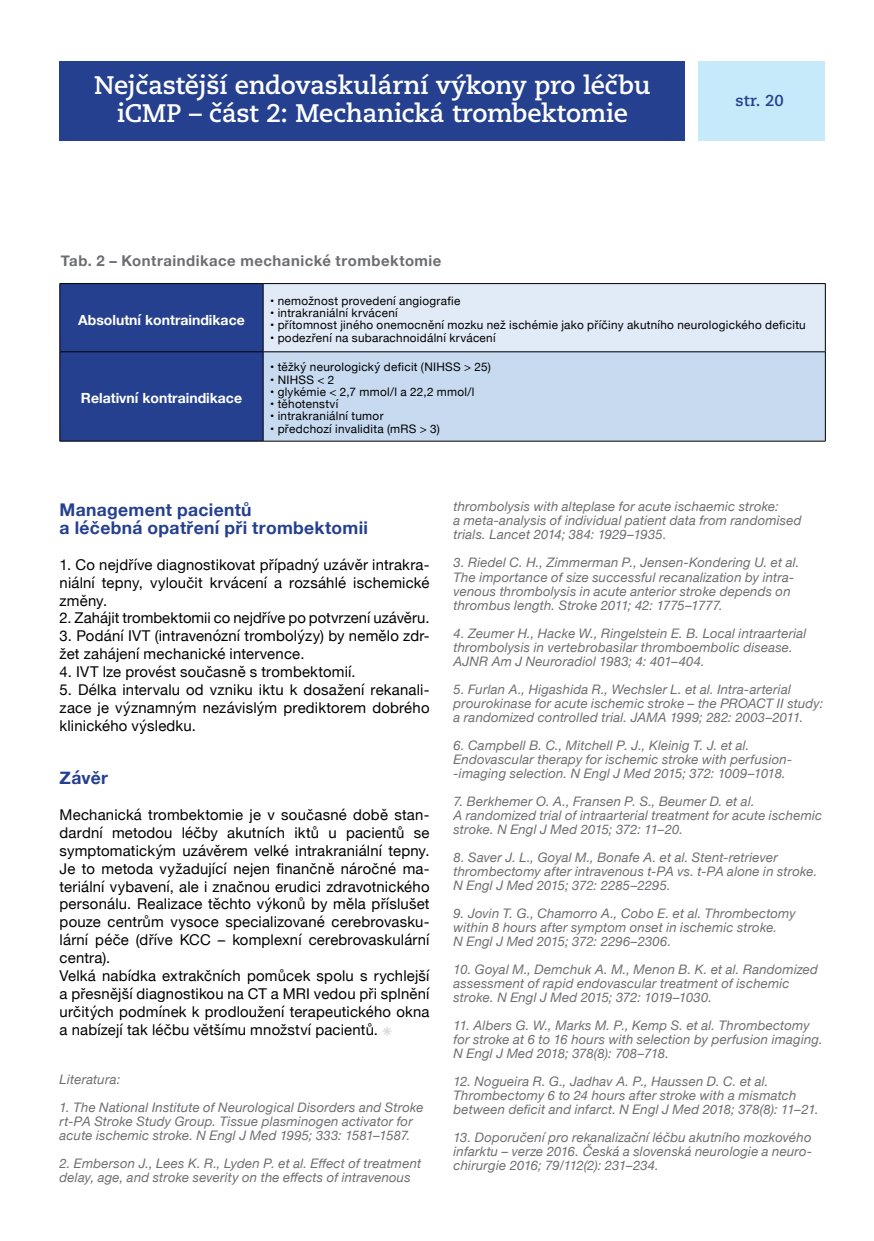
<style>
.page{position:relative;width:874px;height:1241px;background:#fff}
.page>*{position:absolute;margin:0;border:0;box-sizing:border-box;transform-origin:0 0}
.t1{font:700 25.38px/28px "Caecilia LTOT";letter-spacing:-.01em;color:#fff;text-align:center}
.t2{font:700 17.5px/17.8px "Helvetica Neue";letter-spacing:.02em;color:#25408f}
.t3{font:700 15.75px "Caecilia LTOT";color:#25408f}
.t4{font:14.88px/17.8px "Helvetica Neue";letter-spacing:.01em;color:#000;text-align:justify}
.t5{font:700 14.88px "Helvetica Neue";letter-spacing:.035em;color:#6d6e71}
.t6{font:700 14px "Helvetica Neue";color:#fff}
.t7{font:italic 13.12px/14px "Helvetica Neue";letter-spacing:.015em;color:#6d6e71}
.t8{font:11.72px "Helvetica Neue";letter-spacing:.025em;color:#000}
.s1{color:#dcddde}
</style>
<div class="page">
<div style="left:60px;top:61px;width:625px;height:80px;background:#25408f"></div>
<div style="left:697px;top:61px;width:126px;height:80px;background:#c7eafb"></div>
<div style="left:60px;top:284px;width:203px;height:157px;background:#25408f"></div>
<div style="left:263px;top:283px;width:561px;height:69px;background:#e1eaf7"></div>
<div style="left:263px;top:352px;width:561px;height:89px;background:#c7daf0"></div>
<hr style="left:60px;top:283px;width:203px;height:1px;background:#000">
<hr style="left:59px;top:284px;width:1px;height:67px;background:#000">
<hr style="left:263px;top:283px;width:562px;height:1px;background:#000">
<hr style="left:263px;top:284px;width:1px;height:67px;background:#000">
<hr style="left:824px;top:284px;width:1px;height:67px;background:#000">
<hr style="left:60px;top:351px;width:203px;height:1px;background:#000">
<hr style="left:59px;top:352px;width:1px;height:89px;background:#000">
<hr style="left:263px;top:351px;width:562px;height:1px;background:#000">
<hr style="left:263px;top:352px;width:1px;height:89px;background:#000">
<hr style="left:824px;top:352px;width:1px;height:89px;background:#000">
<hr style="left:60px;top:441px;width:203px;height:1px;background:#000">
<hr style="left:263px;top:441px;width:562px;height:1px;background:#000">
<h1 class="t1" style="left:94px;top:71px;width:557px">Nejčastější endovaskulární výkony pro léčbu iCMP – část 2: Mechanická trombektomie</h1>
<p class="t5" style="left:61px;top:249px;width:382px">Tab. 2 – Kontraindikace mechanické trombektomie</p>
<p class="t3" style="left:735px;top:91px;width:50px">str. 20</p>
<p class="t6" style="left:78px;top:308px;width:168px">Absolutní kontraindikace</p>
<p class="t6" style="left:81px;top:387px;width:162px">Relativní kontraindikace</p>
<p class="t8" style="left:270px;top:292px;width:192px">• nemožnost provedení angiografie</p>
<p class="t8" style="left:270px;top:304px;width:129px">• intrakraniální krvácení</p>
<p class="t8" style="left:270px;top:317px;width:536px">• přítomnost jiného onemocnění mozku než ischémie jako příčiny akutního neurologického deficitu</p>
<p class="t8" style="left:270px;top:329px;width:227px">• podezření na subarachnoidální krvácení</p>
<p class="t8" style="left:270px;top:359px;width:222px">• těžký neurologický deficit (NIHSS &gt; 25)</p>
<p class="t8" style="left:270px;top:371px;width:66px">• NIHSS &lt; 2</p>
<p class="t8" style="left:270px;top:383px;width:206px">• glykémie &lt; 2,7 mmol/l a 22,2 mmol/l</p>
<p class="t8" style="left:270px;top:395px;width:70px">• těhotenství</p>
<p class="t8" style="left:270px;top:408px;width:115px">• intrakraniální tumor</p>
<p class="t8" style="left:270px;top:420px;width:171px">• předchozí invalidita (mRS &gt; 3)</p>
<h2 class="t2" style="left:60px;top:501px;width:310px">Management pacientů<br>a léčebná opatření při trombektomii</h2>
<p class="t4" style="left:60px;top:556px;width:371px">1. Co nejdříve diagnostikovat případný uzávěr intrakra&shy;niální tepny, vyloučit krvácení a rozsáhlé ischemické změny.</p>
<p class="t4" style="left:60px;top:610px;width:371px">2. Zahájit trombektomii co nejdříve po potvrzení uzávěru.</p>
<p class="t4" style="left:60px;top:628px;width:371px">3. Podání IVT (intravenózní trombolýzy) by nemělo zdr&shy;žet zahájení mechanické intervence.</p>
<p class="t4" style="left:60px;top:663px;width:297px">4. IVT lze provést současně s trombektomií.</p>
<p class="t4" style="left:60px;top:681px;width:371px">5. Délka intervalu od vzniku iktu k dosažení rekanali&shy;zace je významným nezávislým prediktorem dobrého klinického výsledku.</p>
<h2 class="t2" style="left:60px;top:769px;width:50px">Závěr</h2>
<p class="t4" style="left:60px;top:806px;width:371px;text-align:left">Mechanická trombektomie je v současné době stan&shy;dardní metodou léčby akutních iktů u pacientů se symptomatickým uzávěrem velké intrakraniální tepny.<br>Je to metoda vyžadující nejen finančně náročné ma&shy;teriální vybavení, ale i značnou erudici zdravotnického personálu. Realizace těchto výkonů by měla příslušet pouze centrům vysoce specializované cerebrovasku&shy;lární péče (dříve KCC – komplexní cerebrovaskulární centra).<br>Velká nabídka extrakčních pomůcek spolu s rychlejší a přesnější diagnostikou na CT a MRI vedou při splnění určitých podmínek k prodloužení terapeutického okna a nabízejí tak léčbu většímu množství pacientů. <span class="s1">⁕</span></p>
<p class="t7" style="left:60px;top:1073px;width:62px">Literatura:</p>
<p class="t7" style="left:60px;top:1101px;width:365px">1. The National Institute of Neurological Disorders and Stroke rt-PA Stroke Study Group. Tissue plasminogen activator for acute ischemic stroke. N Engl J Med 1995; 333: 1581–1587.</p>
<p class="t7" style="left:60px;top:1157px;width:363px">2. Emberson J., Lees K. R., Lyden P. et al. Effect of treatment delay, age, and stroke severity on the effects of intravenous</p>
<p class="t7" style="left:453px;top:500px;width:349px">thrombolysis with alteplase for acute ischaemic stroke:<br>a meta-analysis of individual patient data from randomised trials. Lancet 2014; 384: 1929–1935.</p>
<p class="t7" style="left:453px;top:556px;width:347px">3. Riedel C. H., Zimmerman P., Jensen-Kondering U. et al.<br>The importance of size successful recanalization by intra&shy;venous thrombolysis in acute anterior stroke depends on thrombus length. Stroke 2011; 42: 1775–1777.</p>
<p class="t7" style="left:453px;top:626px;width:354px">4. Zeumer H., Hacke W., Ringelstein E. B. Local intraarterial thrombolysis in vertebrobasilar thromboembolic disease.<br>AJNR Am J Neuroradiol 1983; 4: 401–404.</p>
<p class="t7" style="left:453px;top:682px;width:371px">5. Furlan A., Higashida R., Wechsler L. et al. Intra-arterial prourokinase for acute ischemic stroke – the PROACT II study: a randomized controlled trial. JAMA 1999; 282: 2003–2011.</p>
<p class="t7" style="left:453px;top:738px;width:340px">6. Campbell B. C., Mitchell P. J., Kleinig T. J. et al.<br>Endovascular therapy for ischemic stroke with perfusion--imaging selection. N Engl J Med 2015; 372: 1009–1018.</p>
<p class="t7" style="left:453px;top:794px;width:370px">7. Berkhemer O. A., Fransen P. S., Beumer D. et al.<br>A randomized trial of intraarterial treatment for acute ischemic stroke. N Engl J Med 2015; 372: 11–20.</p>
<p class="t7" style="left:453px;top:850px;width:365px">8. Saver J. L., Goyal M., Bonafe A. et al. Stent-retriever thrombectomy after intravenous t-PA vs. t-PA alone in stroke.<br>N Engl J Med 2015; 372: 2285–2295.</p>
<p class="t7" style="left:453px;top:906px;width:343px">9. Jovin T. G., Chamorro A., Cobo E. et al. Thrombectomy within 8 hours after symptom onset in ischemic stroke.<br>N Engl J Med 2015; 372: 2296–2306.</p>
<p class="t7" style="left:453px;top:962px;width:366px">10. Goyal M., Demchuk A. M., Menon B. K. et al. Randomized assessment of rapid endovascular treatment of ischemic stroke. N Engl J Med 2015; 372: 1019–1030.</p>
<p class="t7" style="left:453px;top:1018px;width:370px">11. Albers G. W., Marks M. P., Kemp S. et al. Thrombectomy for stroke at 6 to 16 hours with selection by perfusion imaging.<br>N Engl J Med 2018; 378(8): 708–718.</p>
<p class="t7" style="left:453px;top:1074px;width:366px">12. Nogueira R. G., Jadhav A. P., Haussen D. C. et al.<br>Thrombectomy 6 to 24 hours after stroke with a mismatch between deficit and infarct. N Engl J Med 2018; 378(8): 11–21.</p>
<p class="t7" style="left:453px;top:1130px;width:359px;text-align:justify">13. Doporučení pro rekanalizační léčbu akutního mozkového infarktu – verze 2016. Česká a slovenská neurologie a neuro&shy;chirurgie 2016; 79/112(2): 231–234.</p>
</div>
